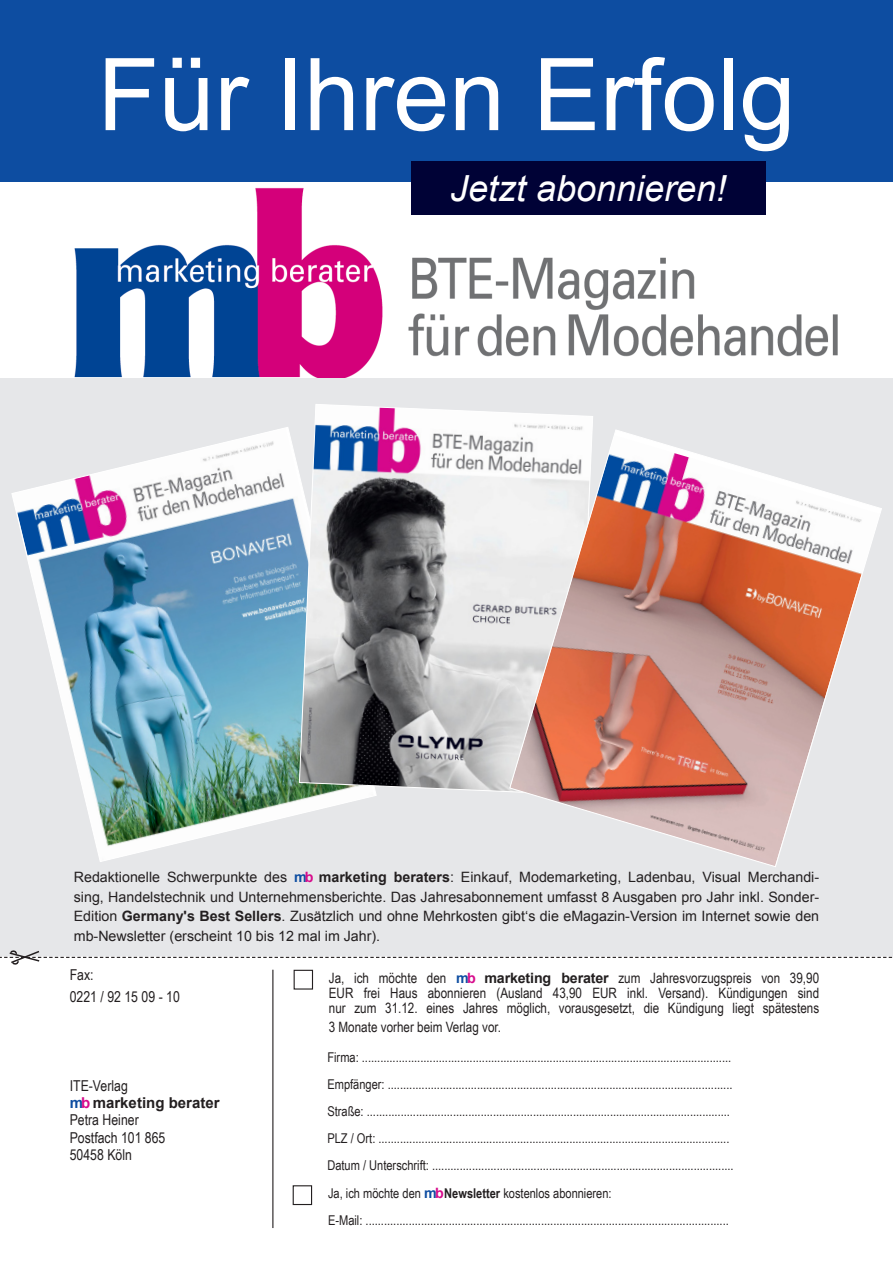
<style>
.page{position:relative;width:893px;height:1263px;background:#fff}
.page>*{position:absolute;margin:0;border:0;box-sizing:border-box;transform-origin:0 0}
.t1{font:100.5px "Arial";color:#fff}
.t2{font:italic 36px "Arial";color:#fff}
.t3{font:15px "Arial Narrow";color:#231f20}
.t4{font:700 15px "Arial";color:#231f20}
.t5{font:14.25px/19.5px "Arial";color:#231f20;text-align:justify}
.t6{font:14.25px/15px "Arial Narrow";color:#231f20;text-align:justify}
.t7{font:13.5px "Arial Narrow";color:#231f20}
.s1{font-weight:700;color:#0d4da1}
.s2{font-weight:700;color:#d70c8c}
.s3{font-weight:700}
.s4{font-family:"Arial";font-weight:700;color:#0d4da1}
.s5{font-family:"Arial";font-weight:700;color:#d70c8c}
.s6{font-family:"Arial";font-weight:700}
.s7{color:#0d4da1}
.s8{color:#d70c8c}
.s9{font-family:"Arial";font-weight:700;font-size:14.25px;color:#0d4da1}
.s10{font-family:"Arial";font-weight:700;font-size:14.25px;color:#d70c8c}
</style>
<div class="page">
<div style="left:0;top:0;width:893px;height:181px;background:#0d4da1"></div>
<div style="left:0;top:378px;width:893px;height:571px;background:#e6e7e9"></div>
<img style="left:11px;top:427px;width:366px;height:435px">
<svg style="left:299px;top:404px;width:294px;height:391px"></svg>
<svg style="left:0;top:949px;width:893px;height:15px"></svg>
<hr style="left:272px;top:970px;width:1px;height:258px;background:#231f20">
<div style="left:294px;top:970px;width:19px;height:19px;border:1px solid #231f20"></div>
<svg style="left:509px;top:429px;width:373px;height:438px;background:#d5aea6"></svg>
<img style="left:74px;top:184px;width:764px;height:194px">
<div style="left:411px;top:161px;width:354px;height:54px;background:#000236"></div>
<div style="left:293px;top:1185px;width:19px;height:20px;border:1px solid #231f20"></div>
<p class="t1" style="left:97px;top:29px;width:700px">Für Ihren Erfolg</p>
<p class="t2" style="left:450px;top:165px;width:278px">Jetzt abonnieren!</p>
<p class="t5" style="left:74px;top:867px;width:747px">Redaktionelle Schwerpunkte des <span class="s1">m</span><span class="s2">b</span> <span class="s3">marketing beraters</span>: Einkauf, Modemarketing, Ladenbau, Visual Merchandi&shy;sing, Handelstechnik und Unternehmensberichte. Das Jahresabonnement umfasst 8 Ausgaben pro Jahr inkl. Sonder-Edition <span class="s3">Germany's Best Sellers</span>. Zusätzlich und ohne Mehrkosten gibt‘s die eMagazin-Version im Internet sowie den mb-Newsletter (erscheint 10 bis 12 mal im Jahr).</p>
<p class="t3" style="left:70px;top:964px;width:25px">Fax:</p>
<p class="t3" style="left:70px;top:985px;width:112px">0221 / 92 15 09 - 10</p>
<p class="t6" style="left:329px;top:969px;width:492px">Ja, ich möchte den <span class="s4">m</span><span class="s5">b</span> <span class="s6">marketing berater</span> zum Jahresvorzugspreis von 39,90<br>EUR frei Haus abonnieren (Ausland 43,90 EUR inkl. Versand). Kündigungen sind nur zum 31.12. eines Jahres möglich, vorausgesetzt, die Kündigung liegt spätestens</p>
<p class="t6" style="left:329px;top:1019px;width:174px">3 Monate vorher beim Verlag vor.</p>
<p class="t7" style="left:327px;top:1047px;width:405px">Firma: ........................................................................................................................</p>
<p class="t7" style="left:327px;top:1074px;width:407px">Empfänger: ................................................................................................................</p>
<p class="t7" style="left:327px;top:1101px;width:404px">Straße: ......................................................................................................................</p>
<p class="t7" style="left:327px;top:1128px;width:403px">PLZ / Ort: ..................................................................................................................</p>
<p class="t7" style="left:327px;top:1155px;width:408px">Datum / Unterschrift: ..................................................................................................</p>
<p class="t3" style="left:70px;top:1074px;width:60px">ITE-Verlag</p>
<p class="t4" style="left:70px;top:1093px;width:151px"><span class="s7">m</span><span class="s8">b</span> marketing berater</p>
<p class="t3" style="left:70px;top:1109px;width:71px">Petra Heiner</p>
<p class="t3" style="left:70px;top:1126px;width:97px">Postfach 101 865</p>
<p class="t3" style="left:70px;top:1143px;width:64px">50458 Köln</p>
<p class="t7" style="left:328px;top:1183px;width:285px">Ja, ich möchte den <span class="s9">m</span><span class="s10">b</span> <span class="s3">Newsletter</span> kostenlos abonnieren:</p>
<p class="t7" style="left:328px;top:1210px;width:402px">E-Mail: ......................................................................................................................</p>
</div>
